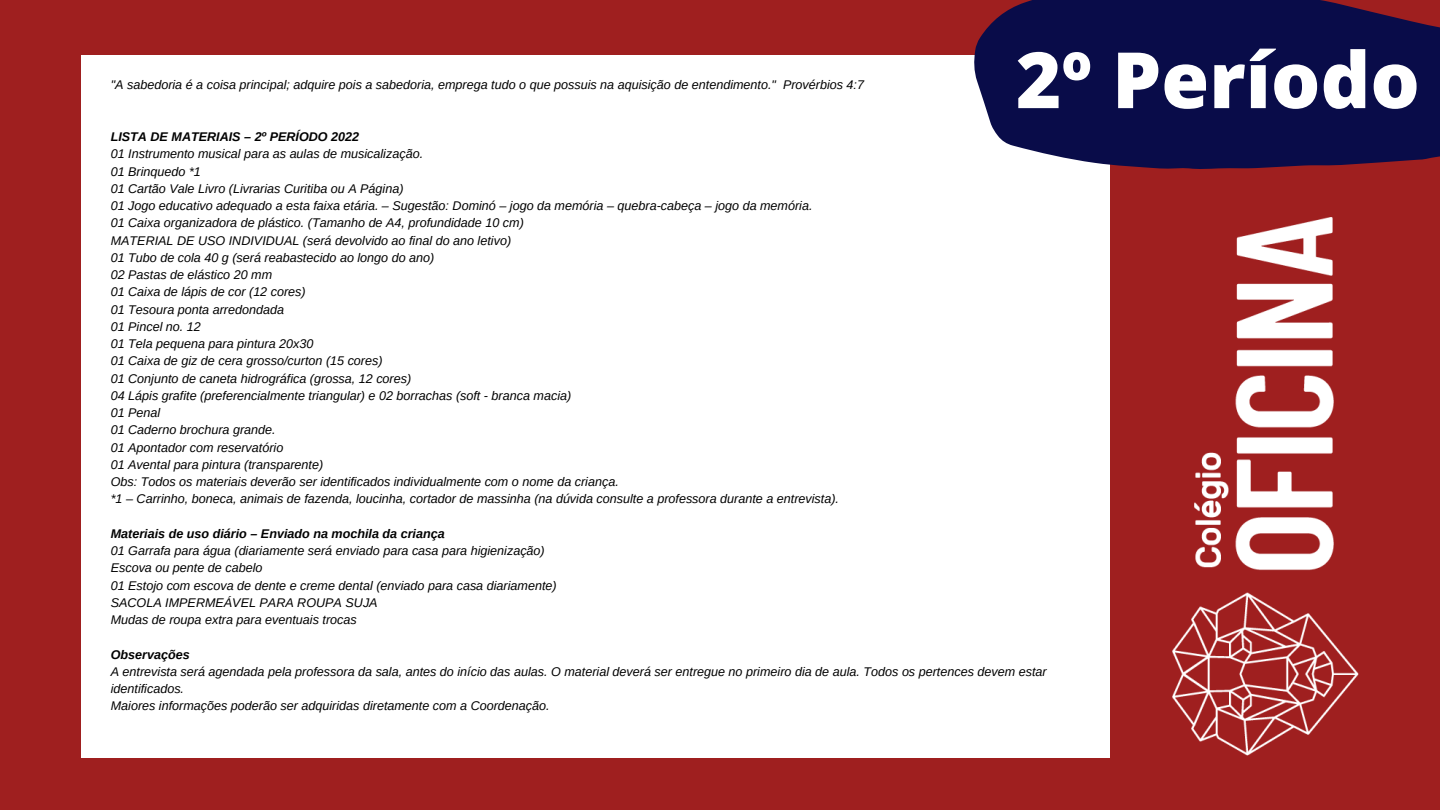
<style>
.page{position:relative;width:1440px;height:810px;background:#9f1f1f}
.page>*{position:absolute;margin:0;border:0;box-sizing:border-box;transform-origin:0 0}
.t1{font:800 77.7px "Open Sans";color:#fff}
.t2{font:italic 12.6px/17.2px "Arimo";color:#000}
.t3{font:italic 700 12.6px "Arimo";color:#000}
</style>
<div class="page">
<div style="left:81px;top:55px;width:1028px;height:703px;background:#fff"></div>
<img style="left:1109px;top:170px;width:250px;height:588px">
<svg style="left:974px;top:0;width:466px;height:169px;background:#19164e"></svg>
<p class="t1" style="left:1016px;top:25px;width:405px">2º Período</p>
<p class="t2" style="left:111px;top:76px;width:755px">"A sabedoria é a coisa principal; adquire pois a sabedoria, emprega tudo o que possuis na aquisição de entendimento." Provérbios 4:7</p>
<p class="t3" style="left:111px;top:130px;width:250px">LISTA DE MATERIAIS – 2º PERÍODO 2022</p>
<p class="t2" style="left:111px;top:145px;width:314px">01 Instrumento musical para as aulas de musicalização.</p>
<p class="t2" style="left:111px;top:163px;width:92px">01 Brinquedo *1</p>
<p class="t2" style="left:111px;top:180px;width:294px">01 Cartão Vale Livro (Livrarias Curitiba ou A Página)</p>
<p class="t2" style="left:111px;top:197px;width:703px">01 Jogo educativo adequado a esta faixa etária. – Sugestão: Dominó – jogo da memória – quebra-cabeça – jogo da memória.</p>
<p class="t2" style="left:111px;top:214px;width:415px">01 Caixa organizadora de plástico. (Tamanho de A4, profundidade 10 cm)</p>
<p class="t2" style="left:111px;top:232px;width:402px">MATERIAL DE USO INDIVIDUAL (será devolvido ao final do ano letivo)</p>
<p class="t2" style="left:111px;top:249px;width:325px">01 Tubo de cola 40 g (será reabastecido ao longo do ano)</p>
<p class="t2" style="left:111px;top:266px;width:163px">02 Pastas de elástico 20 mm</p>
<p class="t2" style="left:111px;top:283px;width:197px">01 Caixa de lápis de cor (12 cores)</p>
<p class="t2" style="left:111px;top:301px;width:175px">01 Tesoura ponta arredondada</p>
<p class="t2" style="left:111px;top:318px;width:92px">01 Pincel no. 12</p>
<p class="t2" style="left:111px;top:335px;width:204px">01 Tela pequena para pintura 20x30</p>
<p class="t2" style="left:111px;top:352px;width:273px">01 Caixa de giz de cera grosso/curton (15 cores)</p>
<p class="t2" style="left:111px;top:370px;width:302px">01 Conjunto de caneta hidrográfica (grossa, 12 cores)</p>
<p class="t2" style="left:111px;top:387px;width:462px">04 Lápis grafite (preferencialmente triangular) e 02 borrachas (soft - branca macia)</p>
<p class="t2" style="left:111px;top:404px;width:51px">01 Penal</p>
<p class="t2" style="left:111px;top:421px;width:166px">01 Caderno brochura grande.</p>
<p class="t2" style="left:111px;top:439px;width:174px">01 Apontador com reservatório</p>
<p class="t2" style="left:111px;top:456px;width:214px">01 Avental para pintura (transparente)</p>
<p class="t2" style="left:111px;top:473px;width:510px">Obs: Todos os materiais deverão ser identificados individualmente com o nome da criança.</p>
<p class="t2" style="left:111px;top:490px;width:730px">*1 – Carrinho, boneca, animais de fazenda, loucinha, cortador de massinha (na dúvida consulte a professora durante a entrevista).</p>
<p class="t3" style="left:111px;top:527px;width:336px">Materiais de uso diário – Enviado na mochila da criança</p>
<p class="t2" style="left:111px;top:542px;width:436px">01 Garrafa para água (diariamente será enviado para casa para higienização)</p>
<p class="t2" style="left:111px;top:559px;width:153px">Escova ou pente de cabelo</p>
<p class="t2" style="left:111px;top:577px;width:447px">01 Estojo com escova de dente e creme dental (enviado para casa diariamente)</p>
<p class="t2" style="left:111px;top:594px;width:268px">SACOLA IMPERMEÁVEL PARA ROUPA SUJA</p>
<p class="t2" style="left:111px;top:611px;width:248px">Mudas de roupa extra para eventuais trocas</p>
<p class="t3" style="left:111px;top:647px;width:80px">Observações</p>
<p class="t2" style="left:111px;top:663px;width:937px">A entrevista será agendada pela professora da sala, antes do início das aulas. O material deverá ser entregue no primeiro dia de aula. Todos os pertences devem estar identificados.</p>
<p class="t2" style="left:111px;top:697px;width:440px">Maiores informações poderão ser adquiridas diretamente com a Coordenação.</p>
</div>
